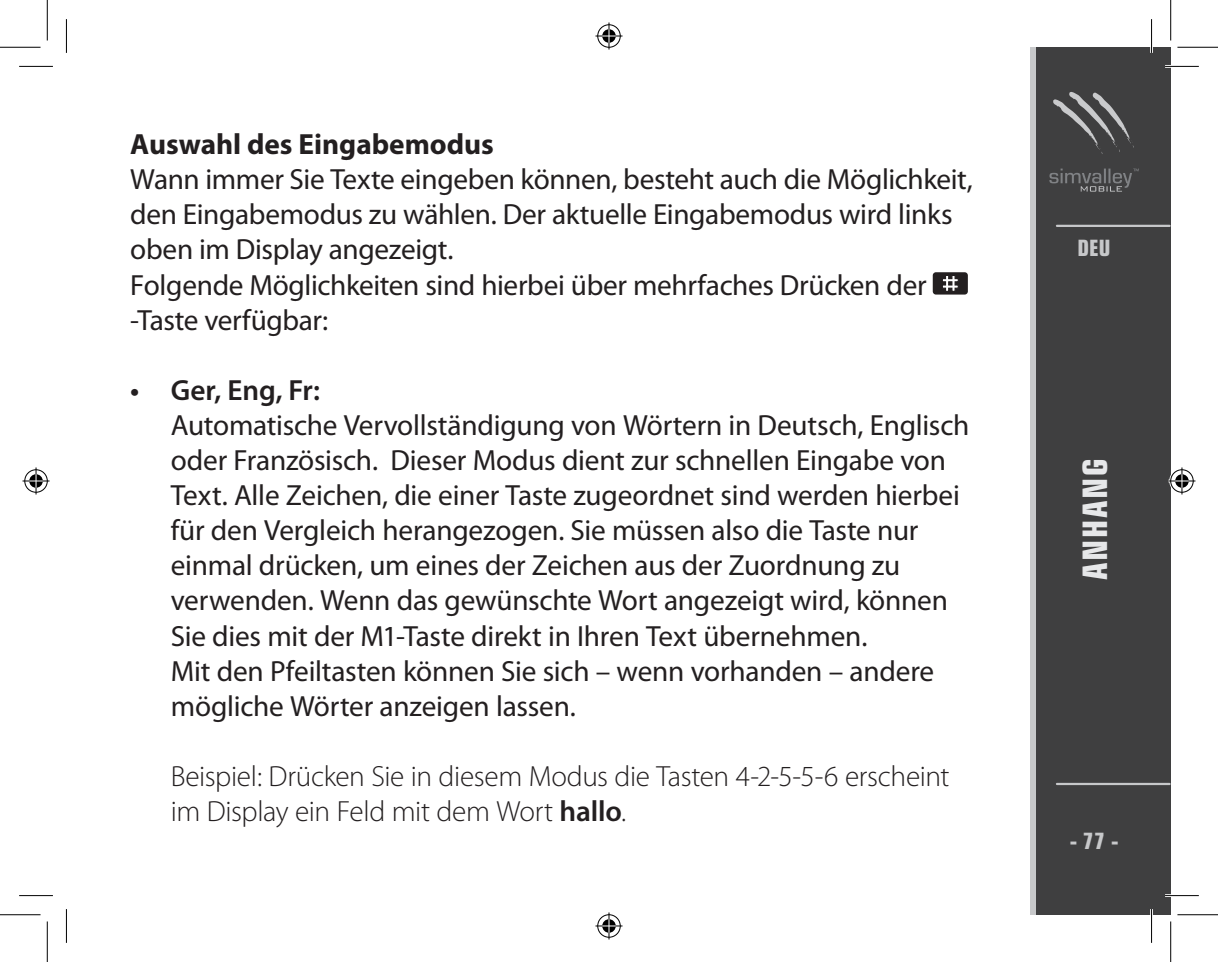
<style>
.page{position:relative;width:1218px;height:962px;background:#fff}
.page>*{position:absolute;margin:0;border:0;box-sizing:border-box;transform-origin:0 0}
.t1{font:700 condensed 33.75px "Eurostile";letter-spacing:.05em;color:#e6e7e9}
.t2{font:29.25px/35.1px "Myriad Pro";letter-spacing:-.01em;color:#231f20}
.t3{font:300 29.25px/35.1px "Myriad Pro";letter-spacing:-.015em;color:#231f20}
.t4{font:700 29.25px "Myriad Pro";color:#231f20}
.t5{font:600 29.25px "Myriad Pro";color:#231f20}
.t6{font:700 condensed 22.5px "Eurostile";color:#c7c8ca}
.s1{font-weight:600}
</style>
<div class="page">
<div style="left:1029px;top:47px;width:141px;height:868px;background:#c7c8ca"></div>
<div style="left:1036px;top:47px;width:134px;height:868px;background:#3f3f40"></div>
<svg style="left:1053px;top:92px;width:80px;height:62px"></svg>
<svg style="left:1049px;top:169px;width:89px;height:23px"></svg>
<hr style="left:1056px;top:225px;width:113px;height:2px;background:#c7c8ca">
<hr style="left:1056px;top:783px;width:113px;height:2px;background:#c7c8ca">
<svg style="left:932px;top:272px;width:35px;height:23px"></svg>
<hr style="left:1164px;top:65px;width:34px;height:3px;background:#fff">
<hr style="left:1164px;top:894px;width:34px;height:3px;background:#fff">
<hr style="left:1149px;top:19px;width:3px;height:34px;background:#fff">
<hr style="left:1149px;top:909px;width:3px;height:34px;background:#fff">
<hr style="left:19px;top:66px;width:34px;height:1px;background:#000">
<hr style="left:1164px;top:66px;width:34px;height:1px;background:#000">
<hr style="left:19px;top:895px;width:34px;height:1px;background:#000">
<hr style="left:1164px;top:895px;width:34px;height:1px;background:#000">
<hr style="left:66px;top:19px;width:1px;height:34px;background:#000">
<hr style="left:66px;top:909px;width:1px;height:34px;background:#000">
<hr style="left:1150px;top:19px;width:1px;height:34px;background:#000">
<hr style="left:1150px;top:909px;width:1px;height:34px;background:#000">
<hr style="left:0;top:47px;width:41px;height:1px;background:#000">
<hr style="left:1177px;top:47px;width:40px;height:1px;background:#000">
<hr style="left:0;top:914px;width:41px;height:1px;background:#000">
<hr style="left:1177px;top:914px;width:40px;height:1px;background:#000">
<hr style="left:47px;top:0;width:1px;height:40px;background:#000">
<hr style="left:47px;top:921px;width:1px;height:41px;background:#000">
<hr style="left:1169px;top:0;width:1px;height:40px;background:#000">
<hr style="left:1169px;top:921px;width:1px;height:41px;background:#000">
<svg style="left:595px;top:23px;width:27px;height:27px"></svg>
<svg style="left:595px;top:912px;width:27px;height:27px"></svg>
<svg style="left:23px;top:467px;width:27px;height:27px"></svg>
<svg style="left:1168px;top:467px;width:27px;height:27px"></svg>
<p class="t4" style="left:130px;top:128px;width:365px">Auswahl des Eingabemodus</p>
<p class="t2" style="left:130px;top:162px;width:843px">Wann immer Sie Texte eingeben können, besteht auch die Möglichkeit, den Eingabemodus zu wählen. Der aktuelle Eingabemodus wird links oben im Display angezeigt.<br>Folgende Möglichkeiten sind hierbei über mehrfaches Drücken der -Taste verfügbar:</p>
<p class="t5" style="left:130px;top:374px;width:11px">•</p>
<p class="t5" style="left:171px;top:374px;width:151px">Ger, Eng, Fr:</p>
<p class="t2" style="left:171px;top:408px;width:799px">Automatische Vervollständigung von Wörtern in Deutsch, Englisch oder Französisch. Dieser Modus dient zur schnellen Eingabe von Text. Alle Zeichen, die einer Taste zugeordnet sind werden hierbei für den Vergleich herangezogen. Sie müssen also die Taste nur einmal drücken, um eines der Zeichen aus der Zuordnung zu verwenden. Wenn das gewünschte Wort angezeigt wird, können Sie dies mit der M1-Taste direkt in Ihren Text übernehmen.<br>Mit den Pfeiltasten können Sie sich – wenn vorhanden – andere mögliche Wörter anzeigen lassen.</p>
<p class="t3" style="left:171px;top:759px;width:780px">Beispiel: Drücken Sie in diesem Modus die Tasten 4-2-5-5-6 erscheint im Display ein Feld mit dem Wort <span class="s1">hallo</span>.</p>
<p class="t6" style="left:1077px;top:234px;width:34px">DEU</p>
<p class="t1" style="left:1074px;top:580px;width:123px;rotate:-90deg">ANHANG</p>
<p class="t6" style="left:1069px;top:827px;width:50px">- 77 -</p>
</div>
